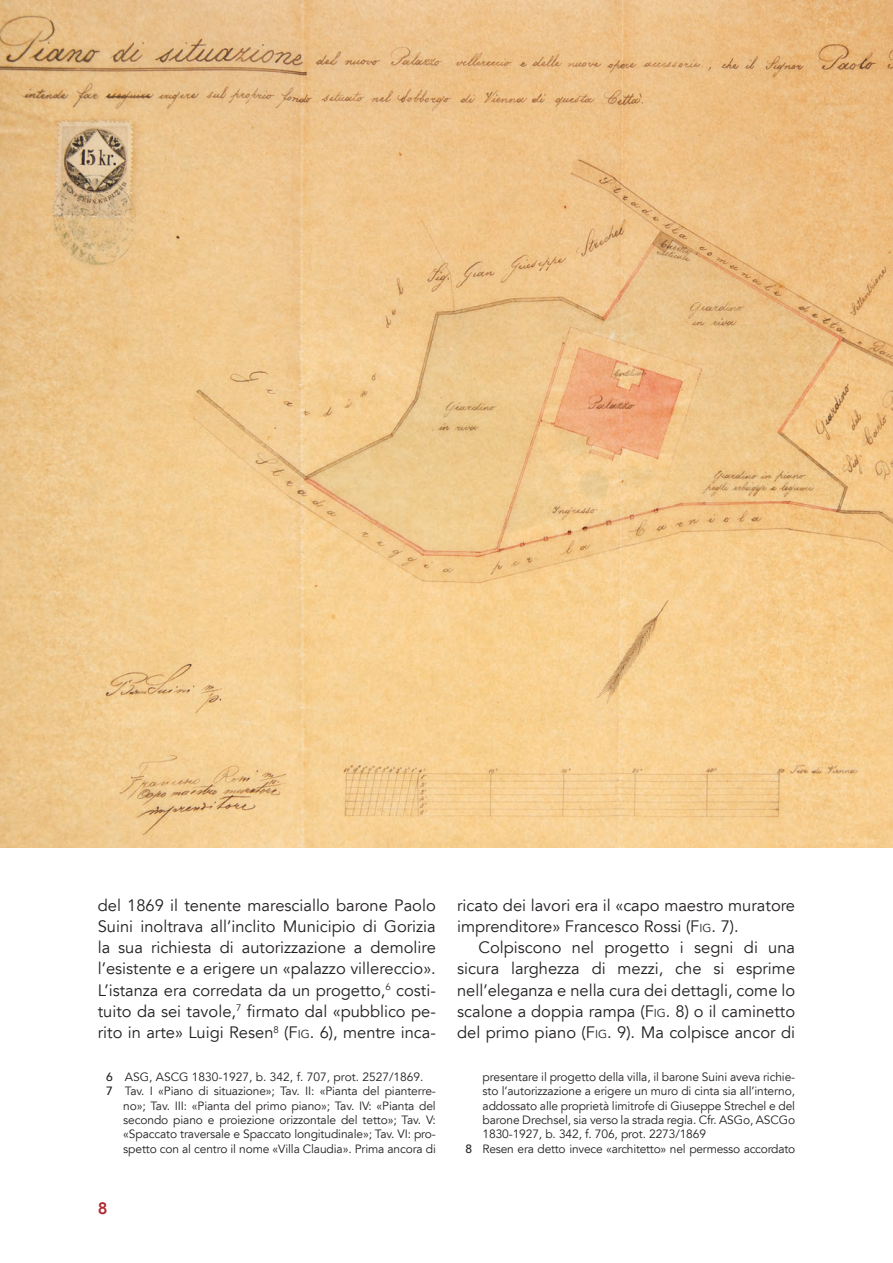
<style>
.page{position:relative;width:893px;height:1263px;background:#fff}
.page>*{position:absolute;margin:0;border:0;box-sizing:border-box;transform-origin:0 0}
.IL_NOSTRI_BORC_-_tes{font:16.5px/21.3px "Avenir LT";color:#231f20;text-align:justify}
.t1{font:800 16.5px "Avenir LT";color:#b02a2f}
.IL_NOSTRI_BORC_-_not{font:12px/14.4px "Avenir LT";letter-spacing:-.01em;color:#231f20;text-align:justify}
.s1{font-style:inherit}
.s2{font-size:11.55px}
.s3{font-weight:500}
</style>
<div class="page">
<img style="left:0;top:0;width:893px;height:847px">
<p class="IL_NOSTRI_BORC_-_tes" style="left:98px;top:895px;width:340px">del 1869 il tenente maresciallo barone Paolo Suini inoltrava all’inclito Municipio di Gorizia la sua richiesta di autorizzazione a demolire l’esistente e a erigere un «palazzo villereccio».<br>L’istanza era corredata da un progetto,<sup>6</sup> costi&shy;tuito da sei tavole,<sup>7</sup> firmato dal «pubblico pe&shy;rito in arte» Luigi Resen<sup>8</sup> (<span class="s1">F</span><span class="s2">ig</span><span class="s1">. 6)</span>, mentre inca-</p>
<p class="IL_NOSTRI_BORC_-_tes" style="left:457px;top:895px;width:339px">ricato dei lavori era il «capo maestro muratore imprenditore» Francesco Rossi (<span class="s1">F</span><span class="s2">ig</span><span class="s1">. 7)</span>.</p>
<p class="IL_NOSTRI_BORC_-_tes" style="left:457px;top:937px;width:340px;text-indent:21px">Colpiscono nel progetto i segni di una sicura larghezza di mezzi, che si esprime nell’eleganza e nella cura dei dettagli, come lo scalone a doppia rampa (<span class="s1">F</span><span class="s2">ig</span><span class="s1">. 8)</span> o il caminetto del primo piano (<span class="s1">F</span><span class="s2">ig</span><span class="s1">. 9)</span>. Ma colpisce ancor di</p>
<p class="IL_NOSTRI_BORC_-_not" style="left:106px;top:1070px;width:319px"><span class="s3">6</span> ASG, ASCG 1830-1927, b. 342, f. 707, prot. 2527/1869.</p>
<p class="IL_NOSTRI_BORC_-_not" style="left:123px;top:1084px;width:314px;text-indent:-17px"><span class="s3">7</span> Tav. I «Piano di situazione»; Tav. II: «Pianta del pianterre&shy;no»; Tav. III: «Pianta del primo piano»; Tav. IV: «Pianta del secondo piano e proiezione orizzontale del tetto»; Tav. V: «Spaccato traversale e Spaccato longitudinale»; Tav. VI: pro&shy;spetto con al centro il nome «Villa Claudia». Prima ancora di</p>
<p class="t1" style="left:98px;top:1198px;width:11px">8</p>
<p class="IL_NOSTRI_BORC_-_not" style="left:483px;top:1070px;width:314px">presentare il progetto della villa, il barone Suini aveva richie&shy;sto l’autorizzazione a erigere un muro di cinta sia all’interno, addossato alle proprietà limitrofe di Giuseppe Strechel e del barone Drechsel, sia verso la strada regia. Cfr. ASGo, ASCGo 1830-1927, b. 342, f. 706, prot. 2273/1869</p>
<p class="IL_NOSTRI_BORC_-_not" style="left:466px;top:1142px;width:331px"><span class="s3">8</span> Resen era detto invece «architetto» nel permesso accordato</p>
</div>
